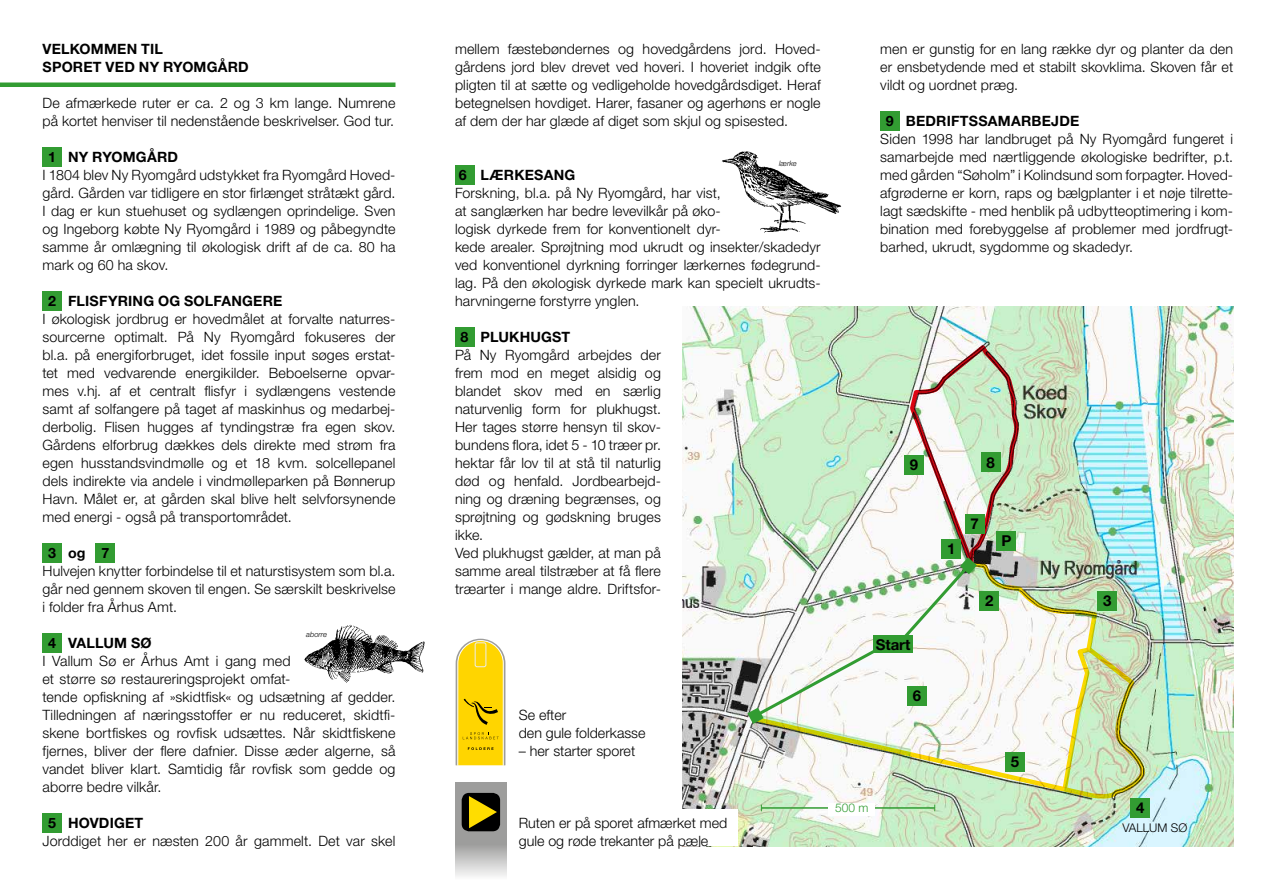
<style>
.page{position:relative;width:1263px;height:893px;background:#fff}
.page>*{position:absolute;margin:0;border:0;box-sizing:border-box;transform-origin:0 0}
.t1{font:700 15px "Helvetica Neue";color:#000}
.t2{font:300 14.25px/18px "Helvetica Neue";letter-spacing:.01em;color:#000}
.t3{font:700 14.25px/18px "Helvetica Neue";letter-spacing:.015em;color:#000}
.t4{font:300 12px "Helvetica Neue";color:#000}
.t5{font:300 12px "Helvetica Neue";color:#329c32}
.t6{font:italic 300 7.5px "Helvetica Neue";color:#000}
</style>
<div class="page">
<img style="left:682px;top:306px;width:551px;height:540px">
<img style="left:751px;top:561px;width:395px;height:239px">
<svg style="left:1061px;top:646px;width:30px;height:144px"></svg>
<img style="left:897px;top:344px;width:123px;height:301px">
<div style="left:942px;top:539px;width:19px;height:19px;background:#329c32"></div>
<hr style="left:761px;top:807px;width:174px;height:2px;background:#329c32">
<div style="left:828px;top:803px;width:47px;height:12px;background:#fff"></div>
<div style="left:980px;top:591px;width:19px;height:19px;background:#329c32"></div>
<div style="left:1098px;top:591px;width:19px;height:19px;background:#329c32"></div>
<div style="left:1131px;top:798px;width:19px;height:19px;background:#329c32"></div>
<div style="left:1005px;top:753px;width:19px;height:19px;background:#329c32"></div>
<div style="left:907px;top:687px;width:20px;height:19px;background:#329c32"></div>
<div style="left:965px;top:514px;width:19px;height:20px;background:#329c32"></div>
<div style="left:981px;top:453px;width:19px;height:19px;background:#329c32"></div>
<div style="left:904px;top:455px;width:19px;height:19px;background:#329c32"></div>
<svg style="left:747px;top:642px;width:140px;height:82px"></svg>
<div style="left:997px;top:532px;width:19px;height:19px;background:#329c32"></div>
<div style="left:873px;top:636px;width:40px;height:17px;background:#329c32"></div>
<div style="left:96px;top:544px;width:19px;height:19px;background:#329c32"></div>
<div style="left:43px;top:544px;width:19px;height:19px;background:#329c32"></div>
<div style="left:43px;top:814px;width:19px;height:19px;background:#329c32"></div>
<div style="left:455px;top:327px;width:19px;height:19px;background:#329c32"></div>
<div style="left:455px;top:165px;width:19px;height:19px;background:#329c32"></div>
<div style="left:43px;top:634px;width:19px;height:19px;background:#329c32"></div>
<div style="left:43px;top:292px;width:19px;height:19px;background:#329c32"></div>
<div style="left:43px;top:148px;width:19px;height:19px;background:#329c32"></div>
<div style="left:519px;top:809px;width:219px;height:37px;background:#fff"></div>
<div style="left:880px;top:111px;width:19px;height:19px;background:#329c32"></div>
<hr style="left:0;top:83px;width:395px;height:4px;background:#329c32">
<img style="left:304px;top:624px;width:121px;height:59px">
<img style="left:722px;top:151px;width:120px;height:82px">
<div style="left:455px;top:782px;width:51px;height:64px;background:#9d9d9c"></div>
<div style="left:462px;top:793px;width:38px;height:38px;border:2px solid #000;border-radius:7px"></div>
<svg style="left:461px;top:792px;width:36px;height:36px"></svg>
<div style="left:455px;top:844px;width:51px;height:36px;background:linear-gradient(to bottom,#9f9f9e,#fbfbfb)"></div>
<svg style="left:455px;top:638px;width:51px;height:128px;background:#f0d02a"></svg>
<p class="t3" style="left:43px;top:40px;width:208px">VELKOMMEN TIL<br>SPORET VED NY RYOMGÅRD</p>
<p class="t2" style="left:43px;top:94px;width:354px">De afmærkede ruter er ca. 2 og 3 km lange. Numrene på kortet henviser til nedenstående beskrivelser. God tur.</p>
<p class="t3" style="left:48px;top:148px;width:131px">1 NY RYOMGÅRD</p>
<p class="t2" style="left:43px;top:166px;width:354px;text-align:justify">I 1804 blev Ny Ryomgård udstykket fra Ryomgård Hoved&shy;gård. Gården var tidligere en stor firlænget stråtækt gård.<br>I dag er kun stuehuset og sydlængen oprindelige. Sven og Ingeborg købte Ny Ryomgård i 1989 og påbegyndte samme år omlægning til økologisk drift af de ca. 80 ha mark og 60 ha skov.</p>
<p class="t3" style="left:48px;top:292px;width:236px">2 FLISFYRING OG SOLFANGERE</p>
<p class="t2" style="left:43px;top:310px;width:354px;text-align:justify">I økologisk jordbrug er hovedmålet at forvalte naturres&shy;sourcerne optimalt. På Ny Ryomgård fokuseres der bl.a. på energiforbruget, idet fossile input søges erstat&shy;tet med vedvarende energikilder. Beboelserne opvar&shy;mes v.hj. af et centralt flisfyr i sydlængens vestende samt af solfangere på taget af maskinhus og medarbej&shy;derbolig. Flisen hugges af tyndingstræ fra egen skov.<br>Gårdens elforbrug dækkes dels direkte med strøm fra egen husstandsvindmølle og et 18 kvm. solcellepanel dels indirekte via andele i vindmølleparken på Bønnerup Havn. Målet er, at gården skal blive helt selvforsynende med energi - også på transportområdet.</p>
<p class="t3" style="left:48px;top:544px;width:63px">3 og 7</p>
<p class="t2" style="left:43px;top:562px;width:354px;text-align:justify">Hulvejen knytter forbindelse til et naturstisystem som bl.a. går ned gennem skoven til engen. Se særskilt beskrivelse i folder fra Århus Amt.</p>
<p class="t3" style="left:48px;top:634px;width:105px">4 VALLUM SØ</p>
<p class="t2" style="left:43px;top:652px;width:354px">I Vallum Sø er Århus Amt i gang med<br>et større sø restaureringsprojekt omfat-<br>tende opfiskning af »skidtfisk« og udsætning af gedder.<br>Tilledningen af næringsstoffer er nu reduceret, skidtfi&shy;skene bortfiskes og rovfisk udsættes. Når skidtfiskene fjernes, bliver der flere dafnier. Disse æder algerne, så vandet bliver klart. Samtidig får rovfisk som gedde og aborre bedre vilkår.</p>
<p class="t3" style="left:48px;top:814px;width:97px">5 HOVDIGET</p>
<p class="t2" style="left:43px;top:832px;width:354px">Jorddiget her er næsten 200 år gammelt. Det var skel</p>
<p class="t6" style="left:306px;top:629px;width:22px">aborre</p>
<p class="t2" style="left:455px;top:40px;width:367px;text-align:justify">mellem fæstebøndernes og hovedgårdens jord. Hoved&shy;gårdens jord blev drevet ved hoveri. I hoveriet indgik ofte pligten til at sætte og vedligeholde hovedgårdsdiget. Heraf betegnelsen hovdiget. Harer, fasaner og agerhøns er nogle af dem der har glæde af diget som skjul og spisested.</p>
<p class="t6" style="left:779px;top:159px;width:19px">lærke</p>
<p class="t3" style="left:459px;top:166px;width:118px">6 LÆRKESANG</p>
<p class="t2" style="left:455px;top:184px;width:367px">Forskning, bl.a. på Ny Ryomgård, har vist,<br>at sanglærken har bedre levevilkår på øko-<br>logisk dyrkede frem for konventionelt dyr-<br>kede arealer. Sprøjtning mod ukrudt og insekter/skadedyr ved konventionel dyrkning forringer lærkernes fødegrund&shy;lag. På den økologisk dyrkede mark kan specielt ukrudts&shy;harvningerne forstyrre ynglen.</p>
<p class="t3" style="left:461px;top:328px;width:111px">8 PLUKHUGST</p>
<p class="t2" style="left:455px;top:346px;width:207px">På Ny Ryomgård arbejdes der frem mod en meget alsidig og blandet skov med en særlig naturvenlig form for plukhugst.<br>Her tages større hensyn til skov&shy;bundens flora, idet 5 - 10 træer pr. hektar får lov til at stå til naturlig død og henfald. Jordbearbejd&shy;ning og dræning begrænses, og sprøjtning og gødskning bruges ikke.<br>Ved plukhugst gælder, at man på samme areal tilstræber at få flere træarter i mange aldre. Driftsfor-</p>
<p class="t2" style="left:880px;top:40px;width:354px;text-align:justify">men er gunstig for en lang række dyr og planter da den er ensbetydende med et stabilt skovklima. Skoven får et vildt og uordnet præg.</p>
<p class="t3" style="left:886px;top:112px;width:195px">9 BEDRIFTSSAMARBEJDE</p>
<p class="t2" style="left:880px;top:130px;width:354px;text-align:justify">Siden 1998 har landbruget på Ny Ryomgård fungeret i samarbejde med nærtliggende økologiske bedrifter, p.t. med gården “Søholm” i Kolindsund som forpagter. Hoved&shy;afgrøderne er korn, raps og bælgplanter i et nøje tilrette&shy;lagt sædskifte - med henblik på udbytteoptimering i kom&shy;bination med forebyggelse af problemer med jordfrugt&shy;barhed, ukrudt, sygdomme og skadedyr.</p>
<p class="t1" style="left:910px;top:455px;width:10px">9</p>
<p class="t1" style="left:986px;top:453px;width:10px">8</p>
<p class="t1" style="left:876px;top:635px;width:36px">Start</p>
<p class="t1" style="left:947px;top:539px;width:10px">1</p>
<p class="t1" style="left:970px;top:515px;width:10px">7</p>
<p class="t1" style="left:1001px;top:532px;width:11px">P</p>
<p class="t1" style="left:985px;top:591px;width:10px">2</p>
<p class="t1" style="left:1103px;top:591px;width:10px">3</p>
<p class="t2" style="left:519px;top:706px;width:128px">Se efter<br>den gule folderkasse</p>
<p class="t2" style="left:519px;top:742px;width:118px">– her starter sporet</p>
<p class="t2" style="left:519px;top:814px;width:210px">Ruten er på sporet afmærket med gule og røde trekanter på pæle</p>
<p class="t5" style="left:835px;top:800px;width:35px">500 m</p>
<p class="t1" style="left:913px;top:687px;width:10px">6</p>
<p class="t1" style="left:1011px;top:753px;width:10px">5</p>
<p class="t1" style="left:1136px;top:798px;width:10px">4</p>
<p class="t4" style="left:1122px;top:821px;width:66px">VALLUM SØ</p>
</div>
